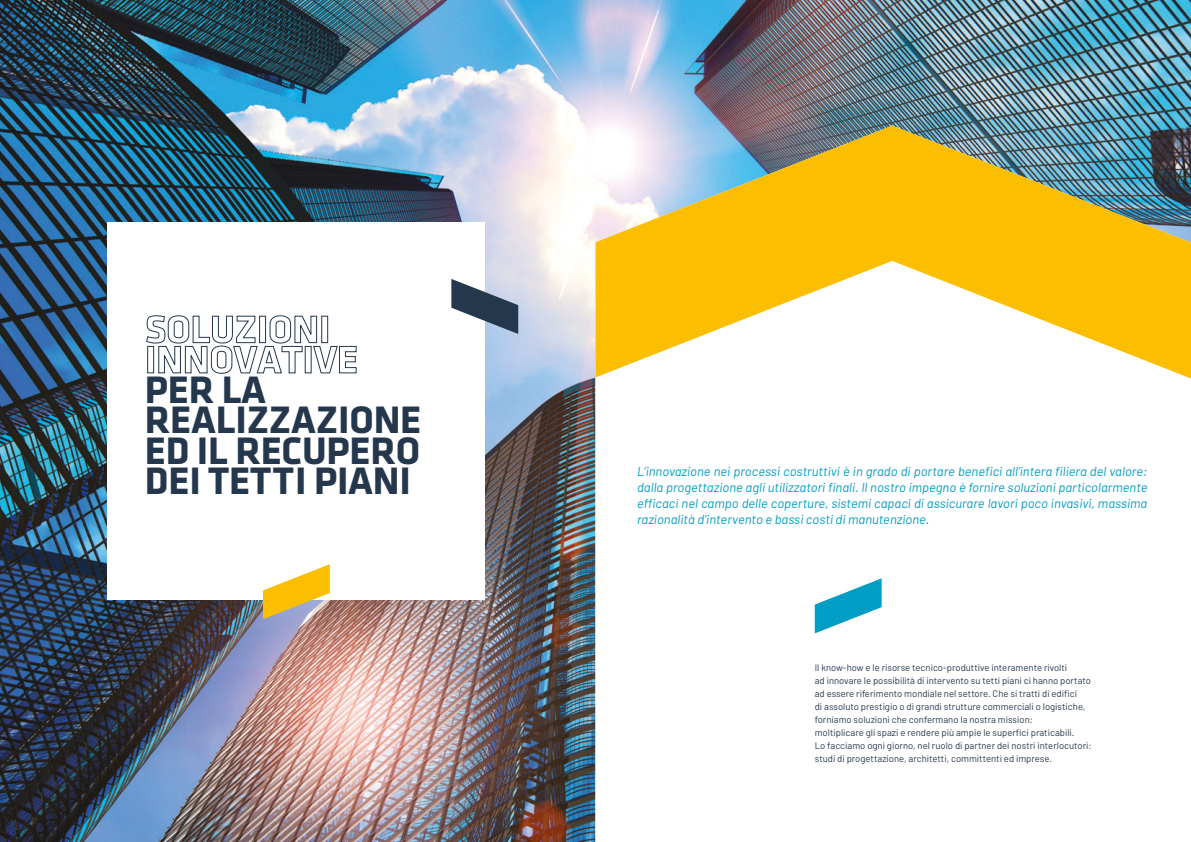
<style>
.page{position:relative;width:1191px;height:842px;background:#fff}
.page>*{position:absolute;margin:0;border:0;box-sizing:border-box;transform-origin:0 0}
.t1{font:700 39.7px/30.3px "Klavika";letter-spacing:-.005em;color:#25374c}
.t2{font:italic 13px/16px "Barlow";color:#009dc5;text-align:justify}
.t3{font:9.5px/13px "Barlow";color:#25374c}
</style>
<div class="page">
<img style="left:0;top:0;width:1191px;height:842px">
<svg style="left:814px;top:578px;width:67px;height:55px"></svg>
<div style="left:108px;top:222px;width:377px;height:377px;background:#fff"></div>
<svg style="left:146px;top:315px;width:211px;height:59px"></svg>
<svg style="left:263px;top:564px;width:67px;height:55px"></svg>
<svg style="left:451px;top:279px;width:67px;height:55px"></svg>
<svg style="left:595px;top:125px;width:596px;height:254px;fill:#fcbe00"></svg>
<h1 class="t1" style="left:145px;top:375px;width:278px">PER LA<br>REALIZZAZIONE<br>ED IL RECUPERO<br>DEI TETTI PIANI</h1>
<p class="t2" style="left:637px;top:463px;width:512px">L’innovazione nei processi costruttivi è in grado di portare benefici all’intera filiera del valore: dalla progettazione agli utilizzatori finali. Il nostro impegno è fornire soluzioni particolarmente efficaci nel campo delle coperture, sistemi capaci di assicurare lavori poco invasivi, massima razionalità d’intervento e bassi costi di manutenzione.</p>
<p class="t3" style="left:814px;top:661px;width:278px">Il know-how e le risorse tecnico-produttive interamente rivolti<br>ad innovare le possibilità di intervento su tetti piani ci hanno portato ad essere riferimento mondiale nel settore. Che si tratti di edifici<br>di assoluto prestigio o di grandi strutture commerciali o logistiche, forniamo soluzioni che confermano la nostra mission:<br>moltiplicare gli spazi e rendere più ampie le superfici praticabili.<br>Lo facciamo ogni giorno, nel ruolo di partner dei nostri interlocutori: studi di progettazione, architetti, committenti ed imprese.</p>
</div>
